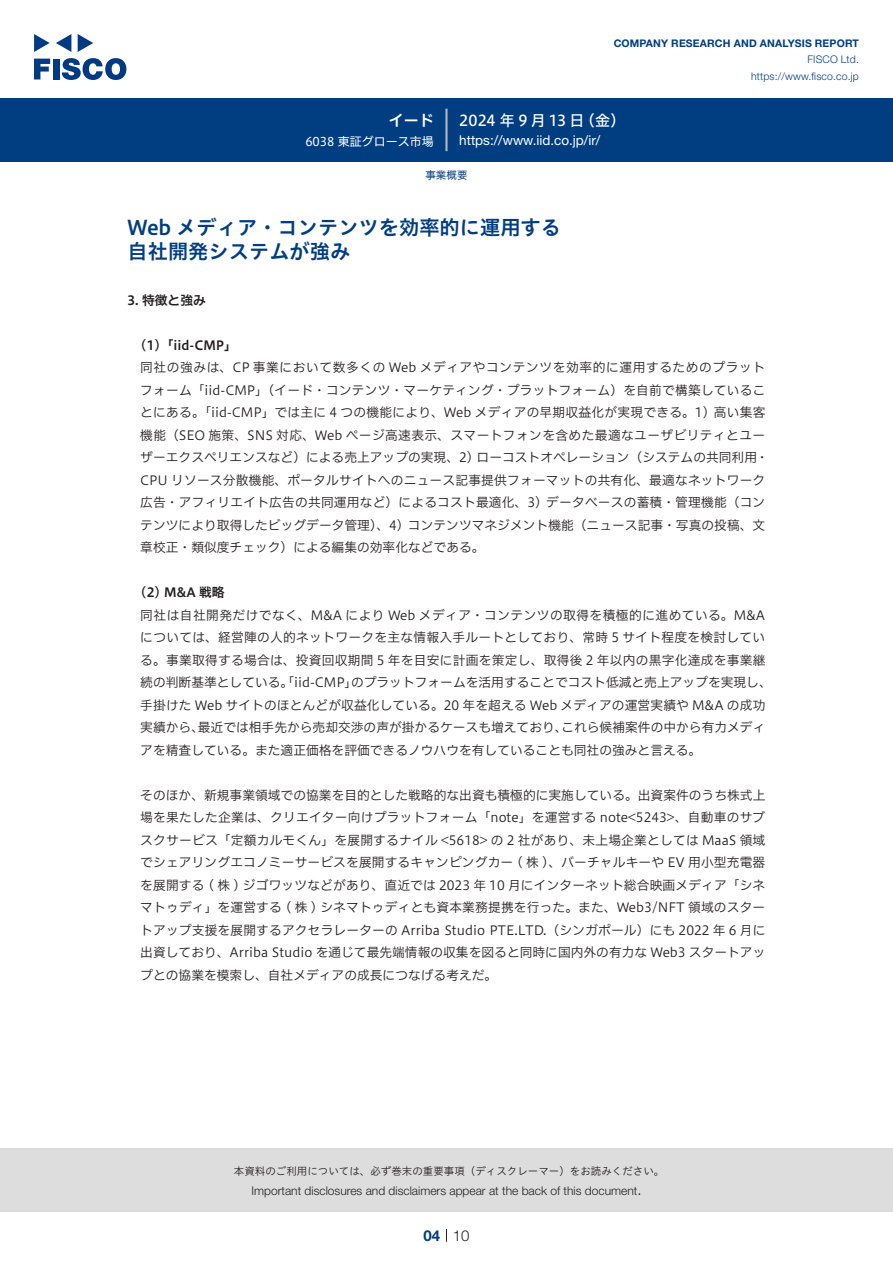
<style>
.page{position:relative;width:893px;height:1263px;background:#fff}
.page>*{position:absolute;margin:0;border:0;box-sizing:border-box;transform-origin:0 0}
.中タイトル{font:20.25px/24px "Hiragino UD Sans Std W6";color:#003d81}
.t1{font:15px "Hiragino UD Sans F Std N W5";color:#fff}
.t2{font:300 15px "Helvetica Neue LT Std";color:#231f20}
.t3{font:15px "Hiragino UD Sans F Std N W6";color:#fff}
.t4{font:700 15px "Helvetica Neue LT Std";color:#003d81}
.t5{font:13.5px "Helvetica Neue LT Std";color:#fff}
.本文3mm{font:12.75px/22.5px "Hiragino UD Sans F Std N W3";letter-spacing:.01em;color:#231f20}
.本文3mm-2{font:12.75px "Hiragino UD Sans F Std N W3";letter-spacing:.035em;color:#231f20}
.小タイトル3mm{font:12.75px "Hiragino UD Sans F Std N W6";color:#231f20}
.小タイトル{font:12.75px "Hiragino UD Sans F Std N W6";color:#231f20}
.t6{font:300 12px "Helvetica Neue LT Std";color:#231f20}
.t7{font:12px "Hiragino UD Sans F Std N W4";color:#fff}
.t8{font:10.5px "Hiragino UD Sans Std W3";color:#231f20}
.t9{font:700 10.5px "Helvetica Neue LT Std";letter-spacing:.015em;color:#003d81}
.t10{font:300 10.5px/16.5px "Helvetica Neue LT Std";letter-spacing:.015em;color:#003d81;text-align:right}
.ヘッダー{font:10.5px "Hiragino UD Sans F Std N W4";color:#003d81}
</style>
<div class="page">
<div style="left:0;top:1148px;width:893px;height:64px;background:#ddd"></div>
<svg style="left:34px;top:59px;width:16px;height:20px"></svg>
<div style="left:53px;top:59px;width:6px;height:20px;background:#003a83"></div>
<svg style="left:62px;top:58px;width:64px;height:22px"></svg>
<svg style="left:34px;top:34px;width:16px;height:18px"></svg>
<svg style="left:78px;top:34px;width:15px;height:18px"></svg>
<svg style="left:56px;top:34px;width:15px;height:18px"></svg>
<div style="left:0;top:98px;width:893px;height:64px;background:#003d81"></div>
<hr style="left:445px;top:109px;width:3px;height:42px;background:#b5b5b6">
<svg style="left:446px;top:1229px;width:1px;height:13px"></svg>
<p class="t3" style="left:389px;top:109px;width:46px">イード</p>
<p class="t7" style="left:305px;top:132px;width:130px">6038 東証グロース市場</p>
<p class="t9" style="left:614px;top:37px;width:247px">COMPANY RESEARCH AND ANALYSIS REPORT</p>
<p class="t10" style="left:751px;top:51px;width:109px">FISCO Ltd. https://www.fisco.co j p.</p>
<p class="t1" style="left:580px;top:109px;width:47px">（金(</p>
<p class="t1" style="left:459px;top:109px;width:127px">2024 年 9 月 13 日</p>
<p class="t5" style="left:459px;top:132px;width:143px">https: / / w w w . i i d . c o j p. /i r/</p>
<p class="ヘッダー" style="left:425px;top:167px;width:43px">事業概要</p>
<p class="中タイトル" style="left:128px;top:214px;width:435px">Web メディア・コンテンツを効率的に運用する自社開発システムが強み</p>
<p class="小タイトル" style="left:128px;top:290px;width:80px">3. 特徴と強み</p>
<p class="小タイトル3mm" style="left:140px;top:335px;width:98px">1( )「iid-CMP「</p>
<p class="本文3mm" style="left:140px;top:355px;width:630px">同社の強みは、CP 事業において数多くの Web メディアやコンテンツを効率的に運用するためのプラットフォーム「iid-CMP」（イード・コンテンツ・マーケティング・プラットフォーム）を自前で構築していることにある。「iid-CMP」では主に 4 つの機能により、Web メディアの早期収益化が実現できる。1) 高い集客機能（SEO 施策、SNS 対応、Web ページ高速表示、スマートフォンを含めた最適なユーザビリティとユーザーエクスペリエンスなど）による売上アップの実現、2) ローコストオペレーション（システムの共同利用・CPU リソース分散機能、ポータルサイトへのニュース記事提供フォーマットの共有化、最適なネットワーク広告・アフィリエイト広告の共同運用など）によるコスト最適化、3) データベースの蓄積・管理機能（コンテンツにより取得したビッグデータ管理）、4) コンテンツマネジメント機能（ニュース記事・写真の投稿、文章校正・類似度チェック）による編集の効率化などである。</p>
<p class="小タイトル3mm" style="left:140px;top:583px;width:86px">2( ) M&amp;A 戦略</p>
<p class="本文3mm-2" style="left:140px;top:605px;width:626px">同社は自社開発だけでなく、M&amp;A により Web メディア・コンテンツの取得を積極的に進めている。M&amp;A</p>
<p class="本文3mm" style="left:140px;top:625px;width:627px">については、経営陣の人的ネットワークを主な情報入手ルートとしており、常時 5 サイト程度を検討してい</p>
<p class="本文3mm" style="left:140px;top:648px;width:627px">る。事業取得する場合は、投資回収期間 5 年を目安に計画を策定し、取得後 2 年以内の黒字化達成を事業継</p>
<p class="本文3mm" style="left:351px;top:670px;width:422px">のプラットフォームを活用することでコスト低減と売上アップを実現し、</p>
<p class="本文3mm" style="left:140px;top:670px;width:219px">続の判断基準としている。「iid-CMP」</p>
<p class="本文3mm" style="left:140px;top:693px;width:627px">手掛けた Web サイトのほとんどが収益化している。20 年を超える Web メディアの運営実績や M&amp;A の成功</p>
<p class="本文3mm" style="left:561px;top:715px;width:205px">これら候補案件の中から有力メディ</p>
<p class="本文3mm" style="left:198px;top:715px;width:371px">最近では相手先から売却交渉の声が掛かるケースも増えており、</p>
<p class="本文3mm" style="left:140px;top:715px;width:563px">実績から、<br>アを精査している。また適正価格を評価できるノウハウを有していることも同社の強みと言える。</p>
<p class="本文3mm" style="left:140px;top:783px;width:627px;text-align:justify">そのほか、新規事業領域での協業を目的とした戦略的な出資も積極的に実施している。出資案件のうち株式上場を果たした企業は、クリエイター向けプラットフォーム「note」を運営する note&lt;5243&gt;、自動車のサブスクサービス「定額カルモくん」を展開するナイル &lt;5618&gt; の 2 社があり、未上場企業としては MaaS 領域でシェアリングエコノミーサービスを展開するキャンピングカー ( 株 )、バーチャルキーや EV 用小型充電器を展開する ( 株 ) ジゴワッツなどがあり、直近では 2023 年 10 月にインターネット総合映画メディア「シネマトゥディ」を運営する ( 株 ) シネマトゥディとも資本業務提携を行った。また、Web3/NFT 領域のスタートアップ支援を展開するアクセラレーターの Arriba Studio PTE.LTD （. シンガポール）にも 2022 年 6 月に出資しており、Arriba Studio を通じて最先端情報の収集を図ると同時に国内外の有力な Web3 スタートアップとの協業を模索し、自社メディアの成長につなげる考えだ。</p>
<p class="t8" style="left:234px;top:1163px;width:432px">本資料のご利用については、必ず巻末の重要事項（ディスクレーマー）をお読みください。</p>
<p class="t2" style="left:637px;top:1180px;width:6px">.</p>
<p class="t6" style="left:251px;top:1183px;width:387px">Important disclosures and disclaimers appear at the back of this document</p>
<p class="t4" style="left:423px;top:1226px;width:18px">04</p>
<p class="t2" style="left:453px;top:1226px;width:18px">10</p>
</div>
